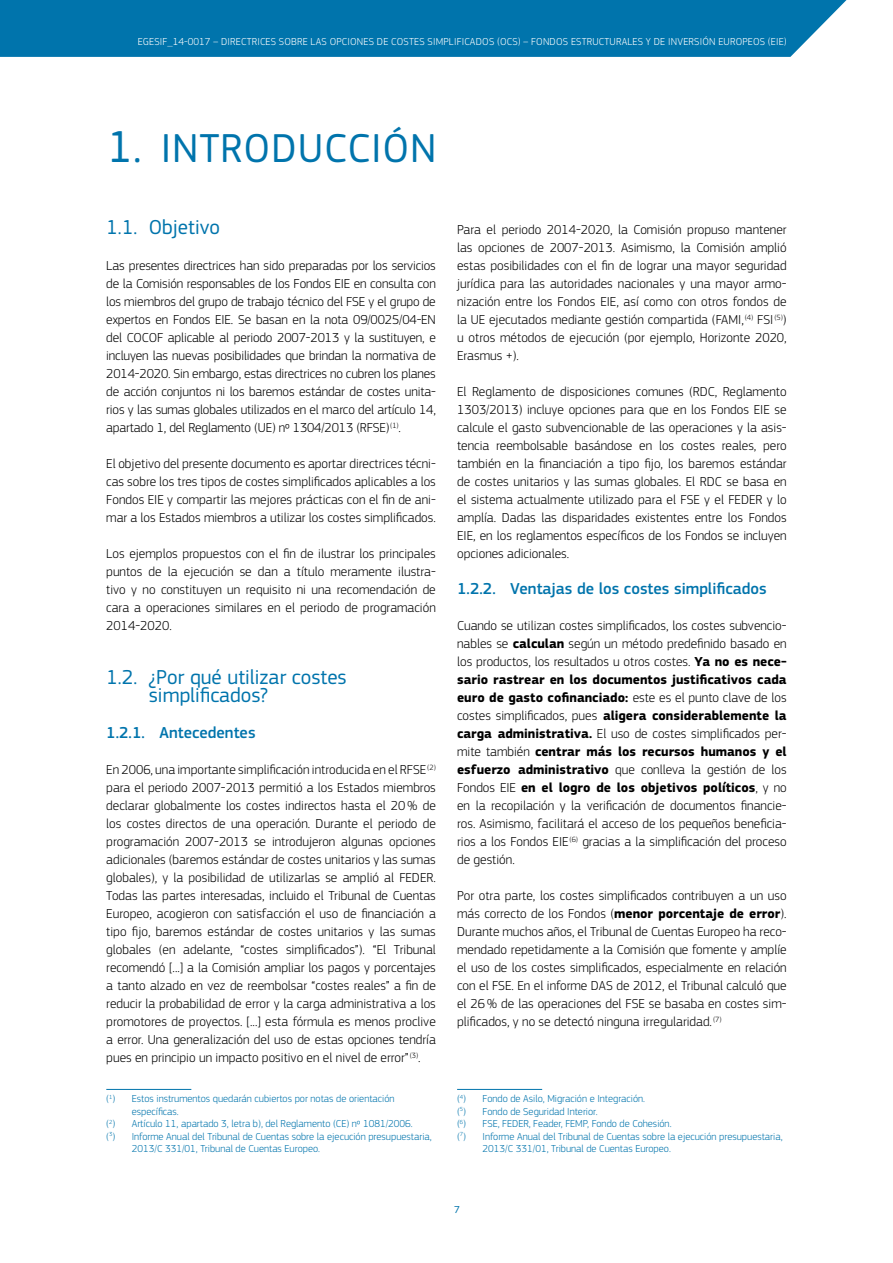
<style>
.page{position:relative;width:893px;height:1263px;background:#fff}
.page>*{position:absolute;margin:0;border:0;box-sizing:border-box;transform-origin:0 0}
.t1{font:42px "EC Square Sans Pro";letter-spacing:.02em;color:#0074ac}
.t2{font:21px/18px "EC Square Sans Pro";color:#0074ac}
.t3{font:500 16.5px "EC Square Sans Pro";color:#0074ac}
.t4{font:300 13.5px/18px "EC Square Sans Pro";color:#000;text-align:justify}
.t5{font:300 10.5px "EC Square Sans Pro";color:#0074ac}
.t6{font:300 10.5px "EC Square Sans Pro";letter-spacing:.02em;color:#fff}
.t7{font:10.5px "EC Square Sans Pro";color:#0074ac}
.s1{font-size:46.5px}
.s2{font-weight:700}
</style>
<div class="page">
<div style="left:0;top:0;width:847px;height:57px;background:#0074ac"></div>
<hr style="left:106px;top:1089px;width:85px;height:1px;background:#0074ac">
<hr style="left:457px;top:1089px;width:85px;height:1px;background:#0074ac">
<p class="t6" style="left:138px;top:35px;width:650px">EGESIF_14-0017 – DIRECTRICES SOBRE LAS OPCIONES DE COSTES SIMPLIFICADOS (OCS) – FONDOS ESTRUCTURALES Y DE INVERSIÓN EUROPEOS (EIE)</p>
<h1 class="t1" style="left:107px;top:124px;width:331px"><span class="s1">1.</span> INTRODUCCIÓN</h1>
<h2 class="t2" style="left:106px;top:218px;width:115px">1.1. Objetivo</h2>
<p class="t4" style="left:106px;top:256px;width:331px">Las presentes directrices han sido preparadas por los servicios de la Comisión responsables de los Fondos EIE en consulta con los miembros del grupo de trabajo técnico del FSE y el grupo de expertos en Fondos EIE. Se basan en la nota 09/0025/04-EN del COCOF aplicable al periodo 2007-2013 y la sustituyen, e incluyen las nuevas posibilidades que brindan la normativa de 2014-2020. Sin embargo, estas directrices no cubren los planes de acción conjuntos ni los baremos estándar de costes unita&shy;rios y las sumas globales utilizados en el marco del artículo 14, apartado 1, del Reglamento (UE) nº 1304/2013 (RFSE)<sup>(1)</sup>.</p>
<p class="t4" style="left:106px;top:454px;width:331px">El objetivo del presente documento es aportar directrices técni&shy;cas sobre los tres tipos de costes simplificados aplicables a los Fondos EIE y compartir las mejores prácticas con el fin de ani&shy;mar a los Estados miembros a utilizar los costes simplificados.</p>
<p class="t4" style="left:106px;top:544px;width:331px">Los ejemplos propuestos con el fin de ilustrar los principales puntos de la ejecución se dan a título meramente ilustra&shy;tivo y no constituyen un requisito ni una recomendación de cara a operaciones similares en el periodo de programación 2014-2020.</p>
<h2 class="t2" style="left:149px;top:668px;width:199px;text-indent:-43px">1.2. ¿Por qué utilizar costes simplificados?</h2>
<p class="t3" style="left:106px;top:723px;width:151px">1.2.1. Antecedentes</p>
<p class="t4" style="left:106px;top:760px;width:331px">En 2006, una importante simplificación introducida en el RFSE<sup>(2) </sup>para el periodo 2007-2013 permitió a los Estados miembros declarar globalmente los costes indirectos hasta el 20% de los costes directos de una operación. Durante el periodo de programación 2007-2013 se introdujeron algunas opciones adicionales (baremos estándar de costes unitarios y las sumas globales), y la posibilidad de utilizarlas se amplió al FEDER.<br>Todas las partes interesadas, incluido el Tribunal de Cuentas Europeo, acogieron con satisfacción el uso de financiación a tipo fijo, baremos estándar de costes unitarios y las sumas globales (en adelante, “costes simplificados”). “El Tribunal recomendó [...] a la Comisión ampliar los pagos y porcentajes a tanto alzado en vez de reembolsar “costes reales” a fin de reducir la probabilidad de error y la carga administrativa a los promotores de proyectos. [...] esta fórmula es menos proclive a error. Una generalización del uso de estas opciones tendría pues en principio un impacto positivo en el nivel de error”<sup>(3)</sup>.</p>
<p class="t5" style="left:106px;top:1092px;width:290px">(<sup>1</sup>) Estos instrumentos quedarán cubiertos por notas de orientación</p>
<p class="t5" style="left:132px;top:1105px;width:49px">específicas.</p>
<p class="t5" style="left:106px;top:1117px;width:308px">(<sup>2</sup>) Artículo 11, apartado 3, letra b), del Reglamento (CE) nº 1081/2006.</p>
<p class="t5" style="left:106px;top:1130px;width:327px">(<sup>3</sup>) Informe Anual del Tribunal de Cuentas sobre la ejecución presupuestaria,</p>
<p class="t5" style="left:132px;top:1143px;width:190px">2013/C 331/01, Tribunal de Cuentas Europeo.</p>
<p class="t4" style="left:457px;top:220px;width:331px">Para el periodo 2014-2020, la Comisión propuso mantener las opciones de 2007-2013. Asimismo, la Comisión amplió estas posibilidades con el fin de lograr una mayor seguridad jurídica para las autoridades nacionales y una mayor armo&shy;nización entre los Fondos EIE, así como con otros fondos de la UE ejecutados mediante gestión compartida (FAMI,<sup>(4)</sup> FSI<sup>(5)</sup>) u otros métodos de ejecución (por ejemplo, Horizonte 2020, Erasmus +).</p>
<p class="t4" style="left:457px;top:382px;width:331px">El Reglamento de disposiciones comunes (RDC, Reglamento 1303/2013) incluye opciones para que en los Fondos EIE se calcule el gasto subvencionable de las operaciones y la asis&shy;tencia reembolsable basándose en los costes reales, pero también en la financiación a tipo fijo, los baremos estándar de costes unitarios y las sumas globales. El RDC se basa en el sistema actualmente utilizado para el FSE y el FEDER y lo amplía. Dadas las disparidades existentes entre los Fondos EIE, en los reglamentos específicos de los Fondos se incluyen opciones adicionales.</p>
<p class="t3" style="left:457px;top:579px;width:311px">1.2.2. Ventajas de los costes simplificados</p>
<p class="t4" style="left:457px;top:616px;width:331px">Cuando se utilizan costes simplificados, los costes subvencio&shy;nables se <span class="s2">calculan</span> según un método predefinido basado en los productos, los resultados u otros costes. <span class="s2">Ya no es nece&shy;sario rastrear en los documentos justificativos cada euro de gasto cofinanciado:</span> este es el punto clave de los costes simplificados, pues <span class="s2">aligera considerablemente la carga administrativa.</span> El uso de costes simplificados per&shy;mite también <span class="s2">centrar más los recursos humanos y el esfuerzo administrativo</span> que conlleva la gestión de los Fondos EIE <span class="s2">en el logro de los objetivos políticos</span>, y no en la recopilación y la verificación de documentos financie&shy;ros. Asimismo, facilitará el acceso de los pequeños beneficia&shy;rios a los Fondos EIE<sup>(6)</sup> gracias a la simplificación del proceso de gestión.</p>
<p class="t4" style="left:457px;top:886px;width:331px">Por otra parte, los costes simplificados contribuyen a un uso más correcto de los Fondos (<span class="s2">menor porcentaje de error</span>).<br>Durante muchos años, el Tribunal de Cuentas Europeo ha reco&shy;mendado repetidamente a la Comisión que fomente y amplíe el uso de los costes simplificados, especialmente en relación con el FSE. En el informe DAS de 2012, el Tribunal calculó que el 26% de las operaciones del FSE se basaba en costes sim&shy;plificados, y no se detectó ninguna irregularidad.<sup>(7)</sup></p>
<p class="t5" style="left:457px;top:1092px;width:189px">(<sup>4</sup>) Fondo de Asilo, Migración e Integración.</p>
<p class="t5" style="left:457px;top:1105px;width:142px">(<sup>5</sup>) Fondo de Seguridad Interior.</p>
<p class="t5" style="left:457px;top:1117px;width:216px">(<sup>6</sup>) FSE, FEDER, Feader, FEMP, Fondo de Cohesión.</p>
<p class="t5" style="left:457px;top:1130px;width:327px">(<sup>7</sup>) Informe Anual del Tribunal de Cuentas sobre la ejecución presupuestaria,</p>
<p class="t5" style="left:483px;top:1143px;width:190px">2013/C 331/01, Tribunal de Cuentas Europeo.</p>
<p class="t7" style="left:454px;top:1203px;width:7px">7</p>
</div>
